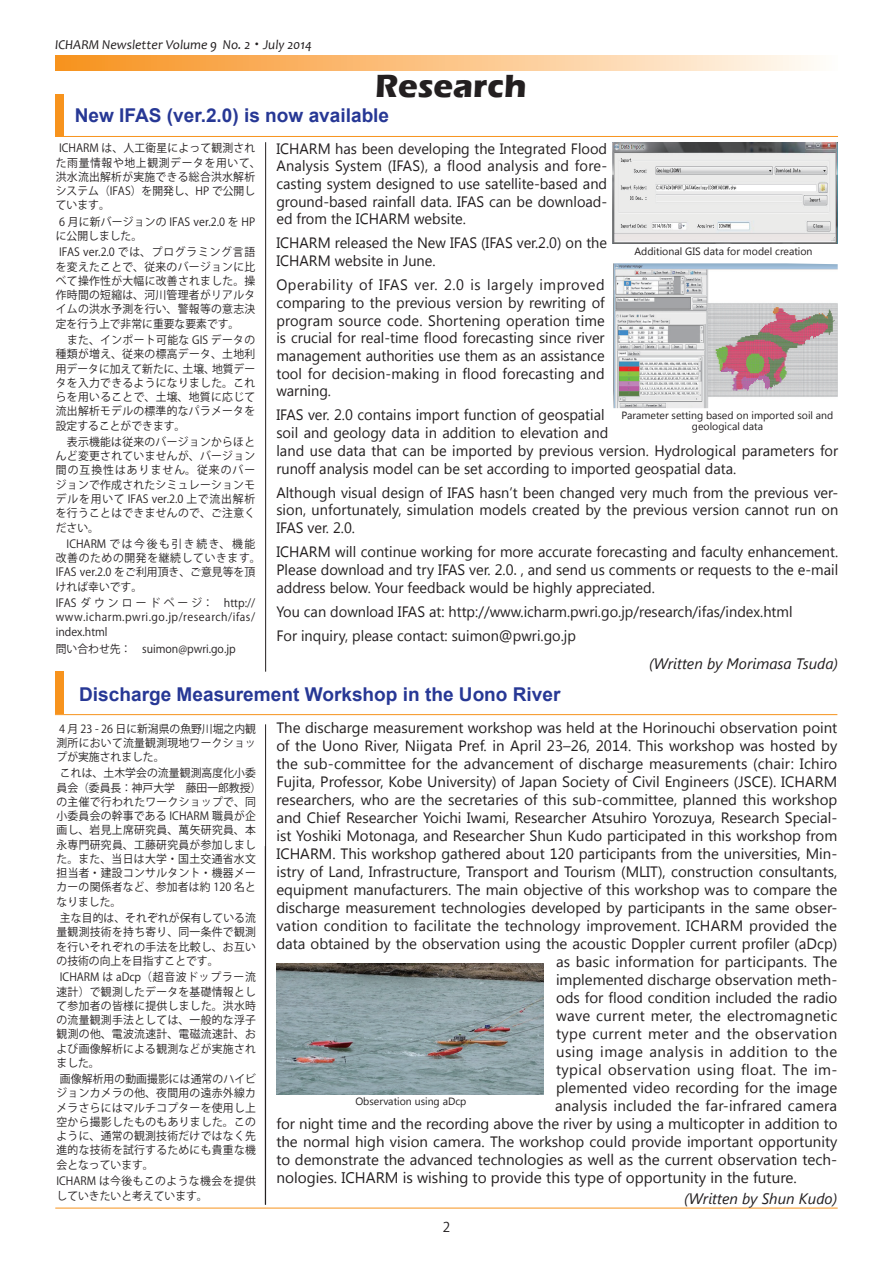
<style>
.page{position:relative;width:893px;height:1263px;background:#fff}
.page>*{position:absolute;margin:0;border:0;box-sizing:border-box;transform-origin:0 0}
.t1{font:700 33px "Eras ITC";color:#231f20}
.t2{font:700 19.05px "Arial";color:#273895}
.t3{font:15.3px/18px "Segoe UI";color:#231f20}
.t4{font:italic 15.15px "Segoe UI";color:#231f20}
.t5{font:15px/18px "Segoe UI";color:#231f20;text-align:justify}
.t6{font:italic 13.5px "Candara";color:#231f20}
.t7{font:13.5px "Koz Go Pro";color:#231f20}
.t8{font:11.25px/14.2px "Koz Go Pro";letter-spacing:.025em;color:#231f20;text-align:justify;scale:.96 1}
.t9{font:11.25px/14.2px "Koz Go Pro";color:#231f20;scale:.96 1}
.t10{font:11.25px/14.2px "Koz Go Pro";letter-spacing:.005em;color:#231f20;scale:.96 1}
.t11{font:10.5px/10.5px "Segoe UI";color:#231f20;text-align:center}
.s1{font-family:"Koz Min Pro";font-style:normal}
.s2{font-family:"MS Mincho"}
.s3{font-size:15px}
</style>
<div class="page">
<svg style="left:55px;top:55px;width:759px;height:15px;background:#fbc385"></svg>
<hr style="left:55px;top:1208px;width:783px;height:1px;background:#f7931d">
<div style="left:56px;top:94px;width:8px;height:43px;background:#f7931d"></div>
<hr style="left:56px;top:136px;width:782px;height:1px;background:#f7931d">
<hr style="left:55px;top:714px;width:782px;height:1px;background:#f7931d">
<div style="left:55px;top:672px;width:8px;height:42px;background:#f7931d"></div>
<img style="left:276px;top:964px;width:268px;height:130px">
<img style="left:612px;top:142px;width:225px;height:101px">
<img style="left:613px;top:263px;width:225px;height:145px">
<hr style="left:265px;top:724px;width:1px;height:481px;background:#231f20">
<hr style="left:265px;top:142px;width:1px;height:530px;background:#231f20">
<p class="t6" style="left:55px;top:36px;width:258px">ICHARM Newsletter Volume 9 No. 2<span class="s1">・</span> July 2014</p>
<h1 class="t1" style="left:375px;top:67px;width:153px">Research</h1>
<p class="t2" style="left:75px;top:103px;width:316px">New IFAS (ver.2.0) is now available</p>
<p class="t8" style="left:56px;top:141px;width:215px;text-align:left">ICHARM は、人工衛星によって観測された雨量情報や地上観測データを用いて、洪水流出解析が実施できる総合洪水解析システム（IFAS）を開発し、HP で公開しています。</p>
<p class="t9" style="left:56px;top:215px;width:209px">6 月に新バージョンの IFAS ver.2.0 を HPに公開しました。</p>
<p class="t8" style="left:56px;top:245px;width:209px">IFAS ver.2.0 では、プログラミング言語を変えたことで、従来のバージョンに比べて操作性が大幅に改善されました。操作時間の短縮は、河川管理者がリアルタイムの洪水予測を行い、警報等の意志決定を行う上で非常に重要な要素です。</p>
<p class="t8" style="left:56px;top:333px;width:209px">　また、インポート可能な GIS データの種類が増え、従来の標高データ、土地利用データに加えて新たに、土壌、地質データを入力できるようになりました。これらを用いることで、土壌、地質に応じて流出解析モデルの標準的なパラメータを設定することができます。</p>
<p class="t8" style="left:56px;top:435px;width:209px">　表示機能は従来のバージョンからほとんど変更されていませんが、バージョン間の互換性はありません。従来のバージョンで作成されたシミュレーションモデルを用いて IFAS ver.2.0 上で流出解析を行うことはできませんので、ご注意ください。</p>
<p class="t10" style="left:56px;top:537px;width:215px">　ICHARM では今後も引き続き、機能改善のための開発を継続していきます。<br>IFAS ver.2.0 をご利用頂き、ご意見等を頂ければ幸いです。</p>
<p class="t8" style="left:56px;top:596px;width:209px">IFAS ダウンロードページ：　http:// www.icharm.pwri.go.jp/research/ifas/ index.html</p>
<p class="t9" style="left:56px;top:642px;width:189px">問い合わせ先：　suimon@pwri.go.jp</p>
<p class="t5" style="left:276px;top:139px;width:332px">ICHARM has been developing the Integrated Flood Analysis System (IFAS), a flood analysis and fore&shy;casting system designed to use satellite-based and ground-based rainfall data. IFAS can be download&shy;ed from the ICHARM website.</p>
<p class="t5" style="left:276px;top:234px;width:332px">ICHARM released the New IFAS (IFAS ver.2.0) on the<br>ICHARM website in June.</p>
<p class="t5" style="left:276px;top:275px;width:330px">Operability of IFAS ver. 2.0 is largely improved comparing to the previous version by rewriting of program source code. Shortening operation time is crucial for real-time flood forecasting since river management authorities use them as an assistance tool for decision-making in flood forecasting and warning.</p>
<p class="t5" style="left:276px;top:406px;width:563px;text-align:left">IFAS ver. 2.0 contains import function of geospatial<br>soil and geology data in addition to elevation and<br>land use data that can be imported by previous version. Hydrological parameters for runoff analysis model can be set according to imported geospatial data.</p>
<p class="t5" style="left:276px;top:483px;width:563px">Although visual design of IFAS hasn’t been changed very much from the previous ver&shy;sion, unfortunately, simulation models created by the previous version cannot run on IFAS ver. 2.0.</p>
<p class="t5" style="left:276px;top:542px;width:563px">ICHARM will continue working for more accurate forecasting and faculty enhancement.<br>Please download and try IFAS ver. 2.0<span class="s2">.</span>, and send us comments or requests to the e-mail address below. Your feedback would be highly appreciated.</p>
<p class="t5" style="left:276px;top:599px;width:518px;line-height:24px">You can download IFAS at: http://www.icharm.pwri.go.jp/research/ifas/index.html<br>For inquiry, please contact: suimon@pwri.go.jp</p>
<p class="t11" style="left:634px;top:245px;width:180px">Additional GIS data for model creation</p>
<p class="t11" style="left:622px;top:410px;width:213px">Parameter setting based on imported soil and geological data</p>
<p class="t4" style="left:649px;top:653px;width:191px">(Written by Morimasa Tsuda)</p>
<p class="t2" style="left:79px;top:681px;width:483px">Discharge Measurement Workshop in the Uono River</p>
<p class="t8" style="left:57px;top:722px;width:209px">4 月 23 - 26 日に新潟県の魚野川堀之内観測所において流量観測現地ワークショップが実施されました。</p>
<p class="t8" style="left:57px;top:766px;width:215px;text-align:left;text-indent:3px">これは、土木学会の流量観測高度化小委員会（委員長：神戸大学　藤田一郎教授）の主催で行われたワークショップで、同小委員会の幹事である ICHARM 職員が企画し、岩見上席研究員、萬矢研究員、本永専門研究員、工藤研究員が参加しました。また、当日は大学・国土交通省水文担当者・建設コンサルタント・機器メーカーの関係者など、参加者は約 120 名となりました。</p>
<p class="t8" style="left:57px;top:911px;width:209px;text-indent:3px">主な目的は、それぞれが保有している流量観測技術を持ち寄り、同一条件で観測を行いそれぞれの手法を比較し、お互いの技術の向上を目指すことです。</p>
<p class="t8" style="left:57px;top:970px;width:209px">ICHARM は aDcp（超音波ドップラー流速計）で観測したデータを基礎情報として参加者の皆様に提供しました。洪水時の流量観測手法としては、一般的な浮子観測の他、電波流速計、電磁流速計、および画像解析による観測などが実施されました。</p>
<p class="t8" style="left:57px;top:1072px;width:209px;text-indent:3px">画像解析用の動画撮影には通常のハイビジョンカメラの他、夜間用の遠赤外線カメラさらにはマルチコプターを使用し上空から撮影したものもありました。このように、通常の観測技術だけではなく先進的な技術を試行するためにも貴重な機会となっています。</p>
<p class="t9" style="left:57px;top:1174px;width:209px;line-height:14.7px">ICHARM は今後もこのような機会を提供していきたいと考えています。</p>
<p class="t5" style="left:276px;top:718px;width:563px;text-align:right">The discharge measurement workshop was held at the Horinouchi observation point of the Uono River, Niigata Pref. in April 23–26, 2014. This workshop was hosted by the sub-committee for the advancement of discharge measurements (chair: Ichiro Fujita, Professor, Kobe University) of Japan Society of Civil Engineers (JSCE). ICHARM researchers, who are the secretaries of this sub-committee, planned this workshop and Chief Researcher Yoichi Iwami, Researcher Atsuhiro Yorozuya, Research Special&shy;ist Yoshiki Motonaga, and Researcher Shun Kudo participated in this workshop from ICHARM. This workshop gathered about 120 participants from the universities, Min&shy;istry of Land, Infrastructure, Transport and Tourism (MLIT), construction consultants, equipment manufacturers. The main objective of this workshop was to compare the discharge measurement technologies developed by participants in the same obser&shy;vation condition to facilitate the technology improvement. ICHARM provided the data obtained by the observation using the acoustic Doppler current profiler (aDcp) as basic information for participants. The<br>implemented discharge observation meth-<br>ods for flood condition included the radio<br>wave current meter, the electromagnetic<br>type current meter and the observation<br>using image analysis in addition to the<br>typical observation using float. The im-<br>plemented video recording for the image<br>analysis included the far-infrared camera<br>for night time and the recording above the river by using a multicopter in addition to the normal high vision camera. The workshop could provide important opportunity</p>
<p class="t3" style="left:276px;top:1150px;width:562px"><span class="s3">to demonstrate the advanced tech</span>nologies as well as the current observation tech&shy;nologies. ICHARM is wishing to provide this type of opportunity in the future.</p>
<p class="t11" style="left:355px;top:1096px;width:113px">Observation using aDcp</p>
<p class="t7" style="left:443px;top:1219px;width:9px">2</p>
<p class="t4" style="left:684px;top:1188px;width:154px">(Written by Shun Kudo)</p>
</div>
